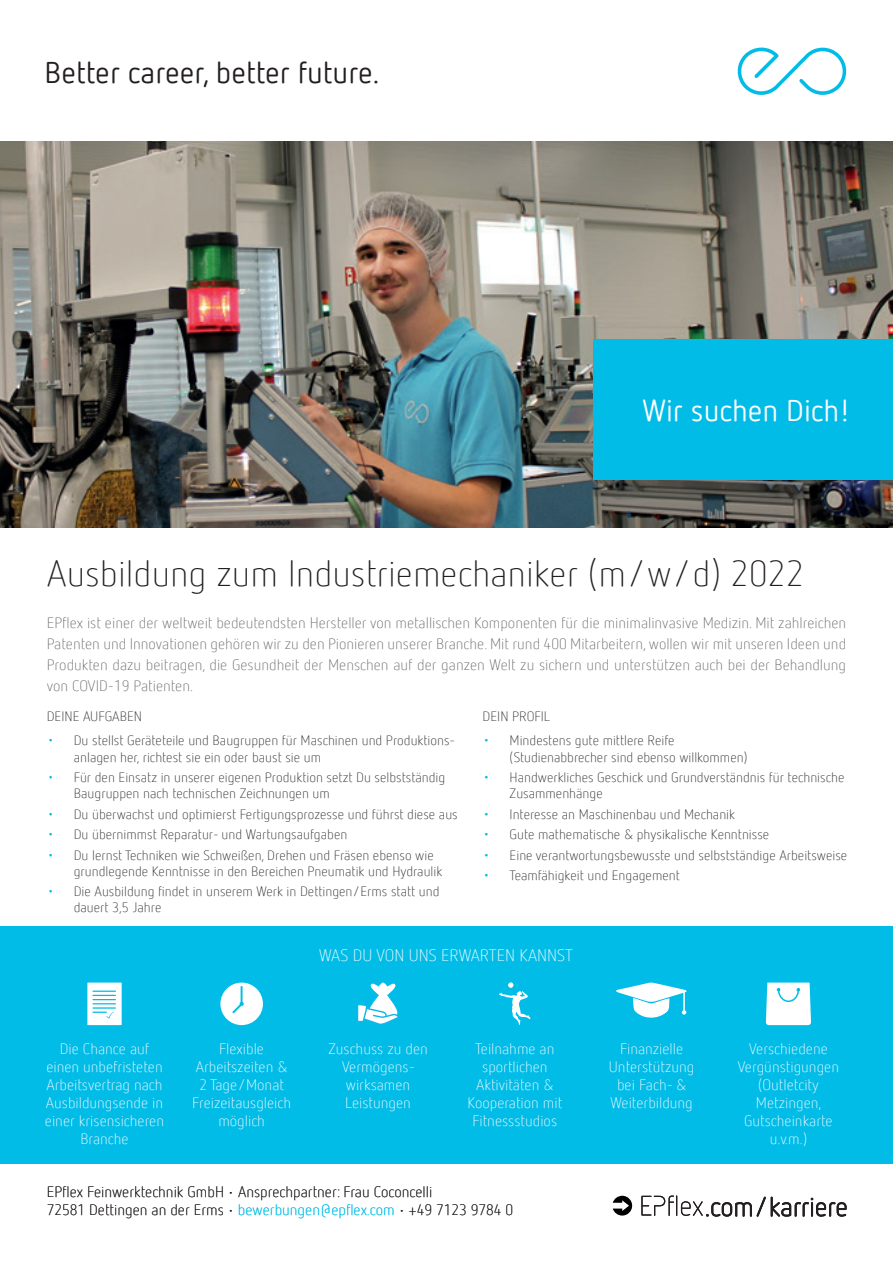
<style>
.page{position:relative;width:893px;height:1263px;background:#fff}
.page>*{position:absolute;margin:0;border:0;box-sizing:border-box;transform-origin:0 0}
.t1{font:300 36px "Netto Offc Pro";color:#231f20}
.t2{font:30px "Netto Offc Pro";color:#231f20}
.t3{font:30px "Netto Offc Pro";color:#fff}
.t4{font:300 16.5px "Netto Offc Pro";color:#fff}
.t5{font:300 15px/18px "Netto Offc Pro";color:#fff;text-align:center}
.t6{font:300 15px/21px "Netto Offc Pro";color:#636366;text-align:justify}
.t7{font:300 15px/18px "Netto Offc Pro";color:#231f20}
.t8{font:15px "Netto Offc Pro";color:#02bce8}
.t9{font:300 13.5px/16.2px "Netto Offc Pro";color:#231f20}
.s1{font-size:13.5px}
.s2{color:#02bce8}
</style>
<div class="page">
<div style="left:0;top:926px;width:893px;height:237px;background:#02bce8"></div>
<svg style="left:87px;top:982px;width:35px;height:43px;background:#d9f4fb"></svg>
<svg style="left:220px;top:982px;width:43px;height:43px"></svg>
<svg style="left:357px;top:982px;width:42px;height:43px"></svg>
<svg style="left:499px;top:982px;width:32px;height:43px"></svg>
<svg style="left:766px;top:982px;width:45px;height:43px;background:#ebf9fd"></svg>
<svg style="left:737px;top:48px;width:110px;height:47px"></svg>
<svg style="left:613px;top:1196px;width:19px;height:19px"></svg>
<svg style="left:616px;top:982px;width:71px;height:36px"></svg>
<img style="left:0;top:141px;width:893px;height:386px">
<div style="left:594px;top:339px;width:299px;height:140px;background:#02bce8"></div>
<svg style="left:641px;top:1195px;width:205px;height:21px"></svg>
<h2 class="t2" style="left:45px;top:53px;width:336px">Better career, better future.</h2>
<h2 class="t3" style="left:642px;top:391px;width:210px">Wir suchen Dich!</h2>
<h1 class="t1" style="left:47px;top:551px;width:759px">Ausbildung zum Industriemechaniker (m/w/d) 2022</h1>
<p class="t6" style="left:47px;top:612px;width:801px">EPflex ist einer der weltweit bedeutendsten Hersteller von metallischen Komponenten für die minimalinvasive Medizin. Mit zahlreichen Patenten und Innovationen gehören wir zu den Pionieren unserer Branche. Mit rund 400 Mitarbeitern, wollen wir mit unseren Ideen und Produkten dazu beitragen, die Gesundheit der Menschen auf der ganzen Welt zu sichern und unterstützen auch bei der Behandlung von COVID-19 Patienten.</p>
<p class="t9" style="left:47px;top:707px;width:97px">DEINE AUFGABEN</p>
<p class="t8" style="left:47px;top:730px;width:9px">∙</p>
<p class="t9" style="left:74px;top:732px;width:383px">Du stellst Geräteteile und Baugruppen für Maschinen und Produktions&shy;anlagen her, richtest sie ein oder baust sie um</p>
<p class="t8" style="left:47px;top:767px;width:9px">∙</p>
<p class="t9" style="left:74px;top:769px;width:373px">Für den Einsatz in unserer eigenen Produktion setzt Du selbstständig<br>Baugruppen nach technischen Zeichnungen um</p>
<p class="t8" style="left:47px;top:804px;width:9px">∙</p>
<p class="t9" style="left:74px;top:805px;width:386px">Du überwachst und optimierst Fertigungsprozesse und führst diese aus</p>
<p class="t8" style="left:47px;top:824px;width:9px">∙</p>
<p class="t9" style="left:74px;top:826px;width:275px">Du übernimmst Reparatur- und Wartungsaufgaben</p>
<p class="t8" style="left:47px;top:845px;width:9px">∙</p>
<p class="t9" style="left:74px;top:846px;width:370px">Du lernst Techniken wie Schweißen, Drehen und Fräsen ebenso wie grundlegende Kenntnisse in den Bereichen Pneumatik und Hydraulik</p>
<p class="t8" style="left:47px;top:881px;width:9px">∙</p>
<p class="t9" style="left:74px;top:883px;width:367px">Die Ausbildung findet in unserem Werk in Dettingen/Erms statt und dauert 3,5 Jahre</p>
<p class="t9" style="left:483px;top:707px;width:69px">DEIN PROFIL</p>
<p class="t8" style="left:483px;top:730px;width:9px">∙</p>
<p class="t9" style="left:510px;top:732px;width:240px">Mindestens gute mittlere Reife (Studienabbrecher sind ebenso willkommen)</p>
<p class="t8" style="left:483px;top:767px;width:9px">∙</p>
<p class="t9" style="left:510px;top:769px;width:336px">Handwerkliches Geschick und Grundverständnis für technische<br>Zusammenhänge</p>
<p class="t8" style="left:483px;top:804px;width:9px">∙</p>
<p class="t9" style="left:510px;top:805px;width:227px">Interesse an Maschinenbau und Mechanik</p>
<p class="t8" style="left:483px;top:824px;width:9px">∙</p>
<p class="t9" style="left:510px;top:826px;width:261px">Gute mathematische &amp; physikalische Kenntnisse</p>
<p class="t8" style="left:483px;top:845px;width:9px">∙</p>
<p class="t9" style="left:510px;top:846px;width:339px">Eine verantwortungsbewusste und selbstständige Arbeitsweise</p>
<p class="t8" style="left:483px;top:865px;width:9px">∙</p>
<p class="t9" style="left:510px;top:867px;width:172px">Teamfähigkeit und Engagement</p>
<p class="t4" style="left:319px;top:944px;width:255px">WAS DU VON UNS ERWARTEN KANNST</p>
<p class="t5" style="left:45px;top:1039px;width:121px">Die Chance auf einen unbefristeten<br>Arbeitsvertrag nach<br>Ausbildungsende in einer krisensicheren<br>Branche</p>
<p class="t5" style="left:192px;top:1039px;width:101px">Flexible<br>Arbeitszeiten &amp;<br>2 Tage/Monat<br>Freizeitausgleich möglich</p>
<p class="t5" style="left:328px;top:1039px;width:101px">Zuschuss zu den<br>Vermögens&shy;wirksamen<br>Leistungen</p>
<p class="t5" style="left:468px;top:1039px;width:96px">Teilnahme an sportlichen<br>Aktivitäten &amp;<br>Kooperation mit<br>Fitnessstudios</p>
<p class="t5" style="left:609px;top:1039px;width:87px">Finanzielle<br>Unterstützung bei Fach- &amp;<br>Weiterbildung</p>
<p class="t5" style="left:738px;top:1039px;width:103px">Verschiedene<br>Vergünstigungen (Outletcity<br>Metzingen,<br>Gutscheinkarte u.v.m.)</p>
<p class="t7" style="left:47px;top:1182px;width:468px">EPflex Feinwerktechnik GmbH <span class="s1">∙</span> Ansprechpartner: Frau Coconcelli<br>72581 Dettingen an der Erms <span class="s1">∙</span> <span class="s2">bewerbungen@epflex.com</span> <span class="s1">∙</span> +49 7123 9784 0</p>
</div>
